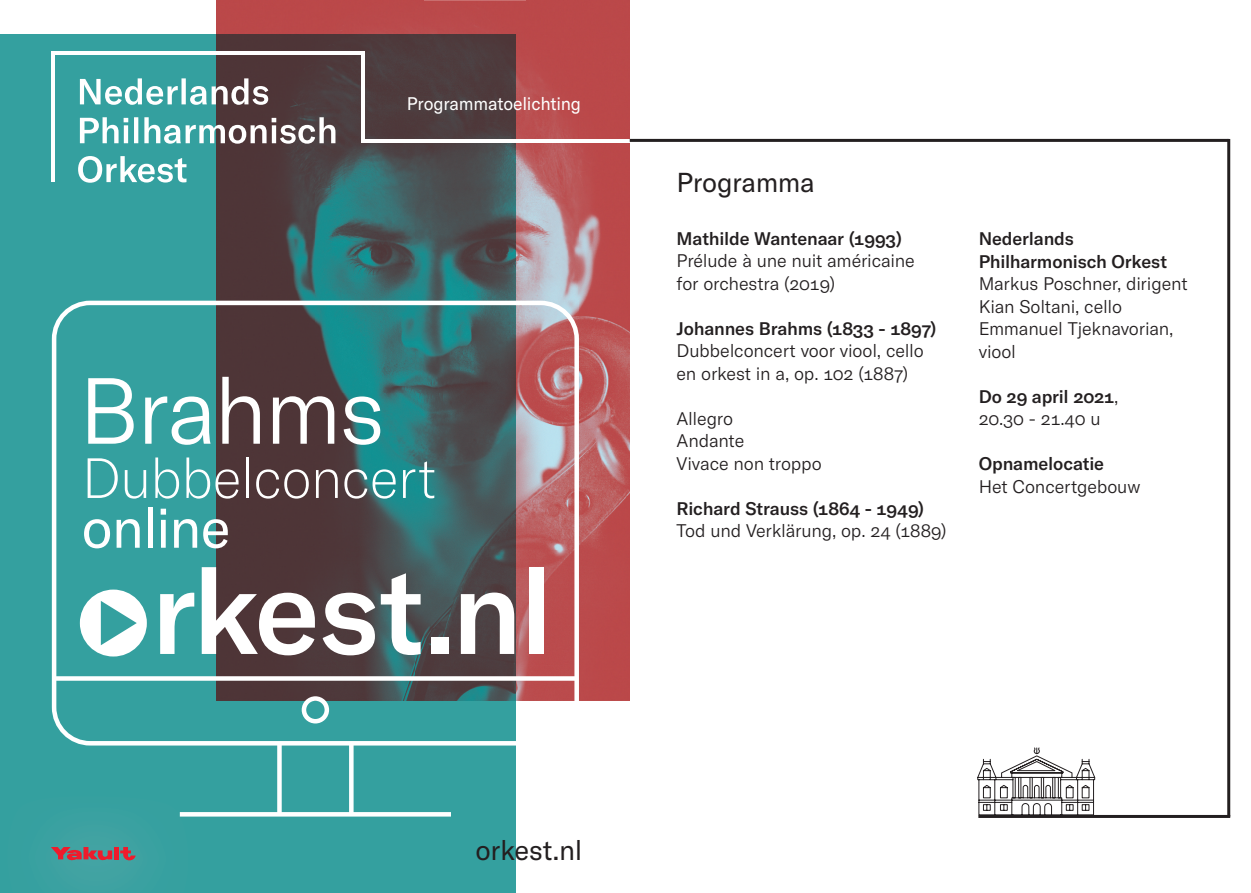
<style>
.page{position:relative;width:1251px;height:893px;background:#fff}
.page>*{position:absolute;margin:0;border:0;box-sizing:border-box;transform-origin:0 0}
.t1{font:500 119.7px "GT America";letter-spacing:-.03em;color:#fff}
.t2{font:300 92.25px "GT America";letter-spacing:-.03em;color:#fff}
.t3{font:100 55.8px/49.8px "GT America";letter-spacing:-.02em;color:#fff}
.t4{font:27.6px "GT America";letter-spacing:-.015em;color:#231f20}
.intro{font:27px "GT America";letter-spacing:-.01em;color:#231f20}
.programma{font:300 18px/22.5px "GT America";letter-spacing:-.01em;color:#231f20}
.programma-2{font:500 18px/22.5px "GT America";letter-spacing:-.01em;color:#231f20}
.t5{font:18px "GT America";letter-spacing:-.01em;color:#fff}
.s1{font-weight:400}
.s2{font-weight:300}
</style>
<div class="page">
<hr style="left:1226px;top:139px;width:3px;height:678px;background:#231f20">
<hr style="left:978px;top:815px;width:251px;height:3px;background:#231f20">
<svg style="left:977px;top:747px;width:117px;height:68px"></svg>
<div style="left:0;top:34px;width:515px;height:859px;background:#34a09f"></div>
<div style="left:216px;top:0;width:207px;height:34px;background:#bb4849"></div>
<div style="left:423px;top:0;width:206px;height:50px;background:#bb4849"></div>
<img style="left:515px;top:50px;width:114px;height:650px">
<img style="left:216px;top:34px;width:299px;height:666px">
<img style="left:59px;top:812px;width:121px;height:74px">
<div style="left:114px;top:847px;width:5px;height:12px;background:#ee1b2c"></div>
<svg style="left:120px;top:847px;width:16px;height:15px"></svg>
<svg style="left:51px;top:847px;width:61px;height:17px"></svg>
<hr style="left:361px;top:139px;width:268px;height:4px;background:#fff">
<svg style="left:78px;top:156px;width:108px;height:27px"></svg>
<svg style="left:80px;top:117px;width:255px;height:27px"></svg>
<svg style="left:80px;top:78px;width:188px;height:27px"></svg>
<hr style="left:51px;top:51px;width:4px;height:131px;background:#fff">
<hr style="left:51px;top:51px;width:313px;height:4px;background:#fff">
<svg style="left:360px;top:55px;width:4px;height:88px"></svg>
<div style="left:277px;top:742px;width:5px;height:72px;background:#fff"></div>
<svg style="left:349px;top:745px;width:4px;height:67px"></svg>
<div style="left:52px;top:301px;width:527px;height:444px;border:5px solid #fff;border-radius:36px"></div>
<div style="left:180px;top:812px;width:271px;height:5px;background:#fff"></div>
<div style="left:301px;top:696px;width:28px;height:27px;border:5px solid #fff;border-radius:50%"></div>
<div style="left:55px;top:676px;width:522px;height:5px;background:#fff"></div>
<svg style="left:80px;top:590px;width:67px;height:66px"></svg>
<hr style="left:629px;top:139px;width:599px;height:3px;background:#231f20">
<p class="t5" style="left:407px;top:93px;width:176px">Programmatoelichting</p>
<p class="t2" style="left:78px;top:357px;width:308px">Brahms</p>
<p class="t3" style="left:81px;top:454px;width:356px">Dubbelconcert <span class="s1">online</span></p>
<p class="t1" style="left:150px;top:539px;width:404px">rkest.nl</p>
<p class="t4" style="left:475px;top:834px;width:108px">orkest.nl</p>
<p class="intro" style="left:676px;top:167px;width:140px">Programma</p>
<p class="programma-2" style="left:676px;top:227px;width:227px">Mathilde Wantenaar (1993)</p>
<p class="programma" style="left:676px;top:249px;width:240px">Prélude à une nuit américaine for orchestra (2019)</p>
<p class="programma-2" style="left:676px;top:317px;width:261px">Johannes Brahms (1833 - 1897)</p>
<p class="programma" style="left:676px;top:339px;width:249px">Dubbelconcert voor viool, cello en orkest in a, op. 102 (1887)</p>
<p class="programma" style="left:676px;top:407px;width:58px">Allegro</p>
<p class="programma" style="left:676px;top:429px;width:69px">Andante</p>
<p class="programma" style="left:676px;top:452px;width:147px">Vivace non troppo</p>
<p class="programma-2" style="left:676px;top:497px;width:249px">Richard Strauss (1864 - 1949)</p>
<p class="programma" style="left:676px;top:519px;width:271px">Tod und Verklärung, op. 24 (1889)</p>
<p class="programma-2" style="left:978px;top:227px;width:190px">Nederlands<br>Philharmonisch Orkest</p>
<p class="programma" style="left:978px;top:273px;width:210px">Markus Poschner, dirigent</p>
<p class="programma" style="left:978px;top:295px;width:145px">Kian Soltani, cello</p>
<p class="programma" style="left:978px;top:318px;width:196px">Emmanuel Tjeknavorian, viool</p>
<p class="programma-2" style="left:978px;top:385px;width:141px">Do 29 april 2021<span class="s2">,</span></p>
<p class="programma" style="left:978px;top:408px;width:124px">20.30 - 21.40 u</p>
<p class="programma-2" style="left:978px;top:452px;width:127px">Opnamelocatie</p>
<p class="programma" style="left:978px;top:475px;width:163px">Het Concertgebouw</p>
</div>
